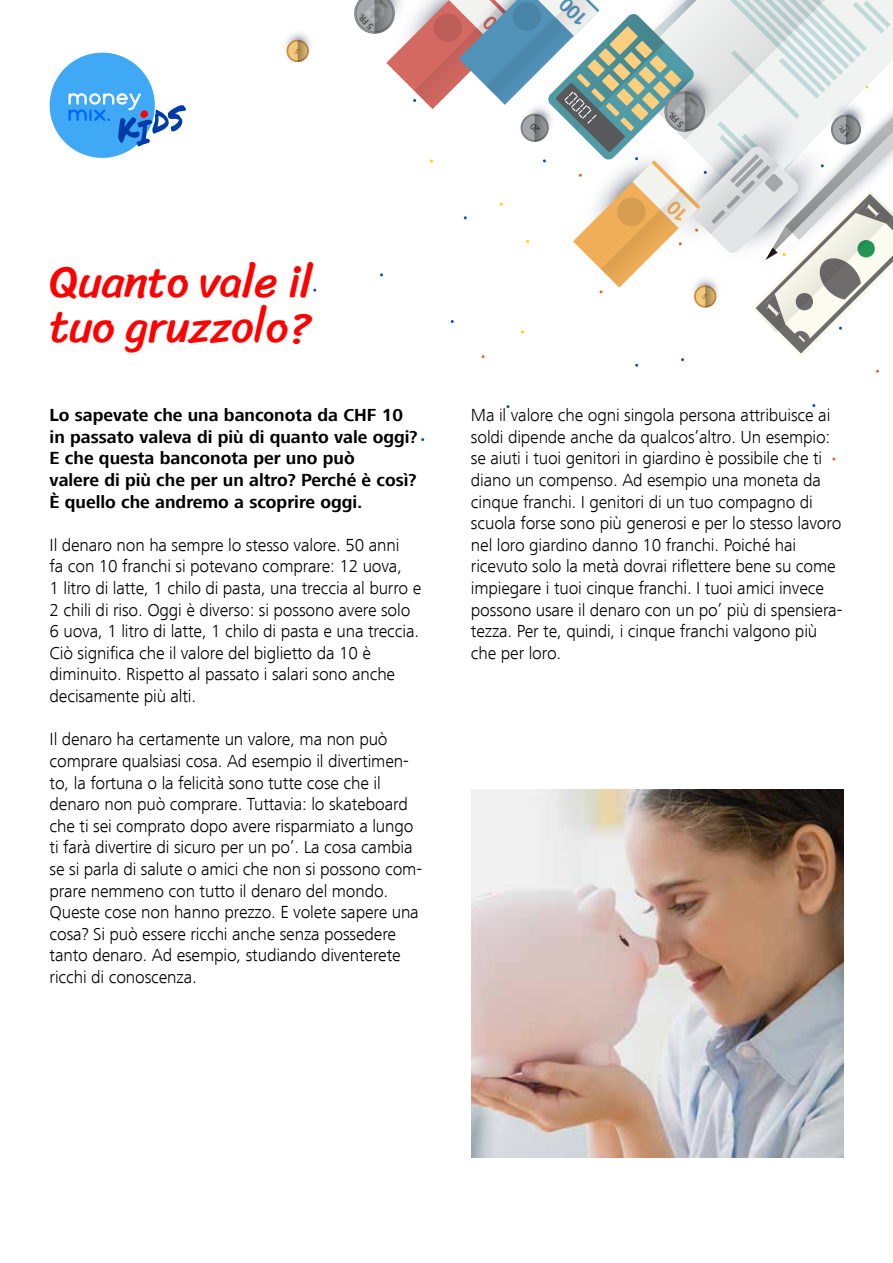
<style>
.page{position:relative;width:893px;height:1263px;background:#fff}
.page>*{position:absolute;margin:0;border:0;box-sizing:border-box;transform-origin:0 0}
.t1{font:45px/45px "Sriracha";letter-spacing:-.01em;color:#f00}
.t2{font:300 18px/21.6px "Frutiger Next LT";letter-spacing:-.01em;color:#000}
.t3{font:700 18px/21.6px "Frutiger Next LT";color:#000}
.t4{font:700 9px "Frutiger";color:#525252}
.t5{font:700 7.95px "Frutiger";color:#525252}
.t6{font:500 3.9px "Frutiger Next LT";color:#525252}
.t7{font:500 3.3px "Frutiger Next LT";color:#525252}
</style>
<div class="page">
<svg style="left:50px;top:53px;width:136px;height:105px"></svg>
<svg style="left:506px;top:405px;width:4px;height:3px"></svg>
<img style="left:471px;top:789px;width:372px;height:369px">
<svg style="left:354px;top:0;width:539px;height:373px"></svg>
<svg style="left:286px;top:33px;width:25px;height:30px"></svg>
<p class="t6" style="left:387px;top:10px;width:12px;rotate:-135deg">1995</p>
<p class="t4" style="left:368px;top:32px;width:20px;rotate:-135deg">5 FR.</p>
<h1 class="t1" style="left:50px;top:259px;width:265px">Quanto vale il tuo gruzzolo?</h1>
<p class="t3" style="left:50px;top:404px;width:370px">Lo sapevate che una banconota da CHF 10 in passato valeva di più di quanto vale oggi?<br>E che questa banconota per uno può<br>valere di più che per un altro? Perché è così?<br>È quello che andremo a scoprire oggi.</p>
<p class="t2" style="left:50px;top:534px;width:373px">Il denaro non ha sempre lo stesso valore. 50 anni<br>fa con 10 franchi si potevano comprare: 12 uova,<br>1 litro di latte, 1 chilo di pasta, una treccia al burro e 2 chili di riso. Oggi è diverso: si possono avere solo 6 uova, 1 litro di latte, 1 chilo di pasta e una treccia.<br>Ciò significa che il valore del biglietto da 10 è diminuito. Rispetto al passato i salari sono anche decisamente più alti.</p>
<p class="t2" style="left:50px;top:728px;width:374px">Il denaro ha certamente un valore, ma non può comprare qualsiasi cosa. Ad esempio il divertimen&shy;to, la fortuna o la felicità sono tutte cose che il denaro non può comprare. Tuttavia: lo skateboard che ti sei comprato dopo avere risparmiato a lungo ti farà divertire di sicuro per un po’. La cosa cambia se si parla di salute o amici che non si possono com&shy;prare nemmeno con tutto il denaro del mondo.<br>Queste cose non hanno prezzo. E volete sapere una cosa? Si può essere ricchi anche senza possedere tanto denaro. Ad esempio, studiando diventerete ricchi di conoscenza.</p>
<p class="t6" style="left:697px;top:108px;width:12px;rotate:-135deg">1995</p>
<p class="t4" style="left:678px;top:130px;width:20px;rotate:-135deg">5 FR.</p>
<p class="t7" style="left:850px;top:132px;width:11px;rotate:-135deg">1995</p>
<p class="t5" style="left:846px;top:140px;width:15px;rotate:-135deg">1 Fr.</p>
<p class="t2" style="left:471px;top:404px;width:373px">Ma il valore che ogni singola persona attribuisce ai soldi dipende anche da qualcos’altro. Un esempio: se aiuti i tuoi genitori in giardino è possibile che ti diano un compenso. Ad esempio una moneta da cinque franchi. I genitori di un tuo compagno di scuola forse sono più generosi e per lo stesso lavoro nel loro giardino danno 10 franchi. Poiché hai ricevuto solo la metà dovrai riflettere bene su come impiegare i tuoi cinque franchi. I tuoi amici invece possono usare il denaro con un po’ più di spensiera&shy;tezza. Per te, quindi, i cinque franchi valgono più che per loro.</p>
</div>
